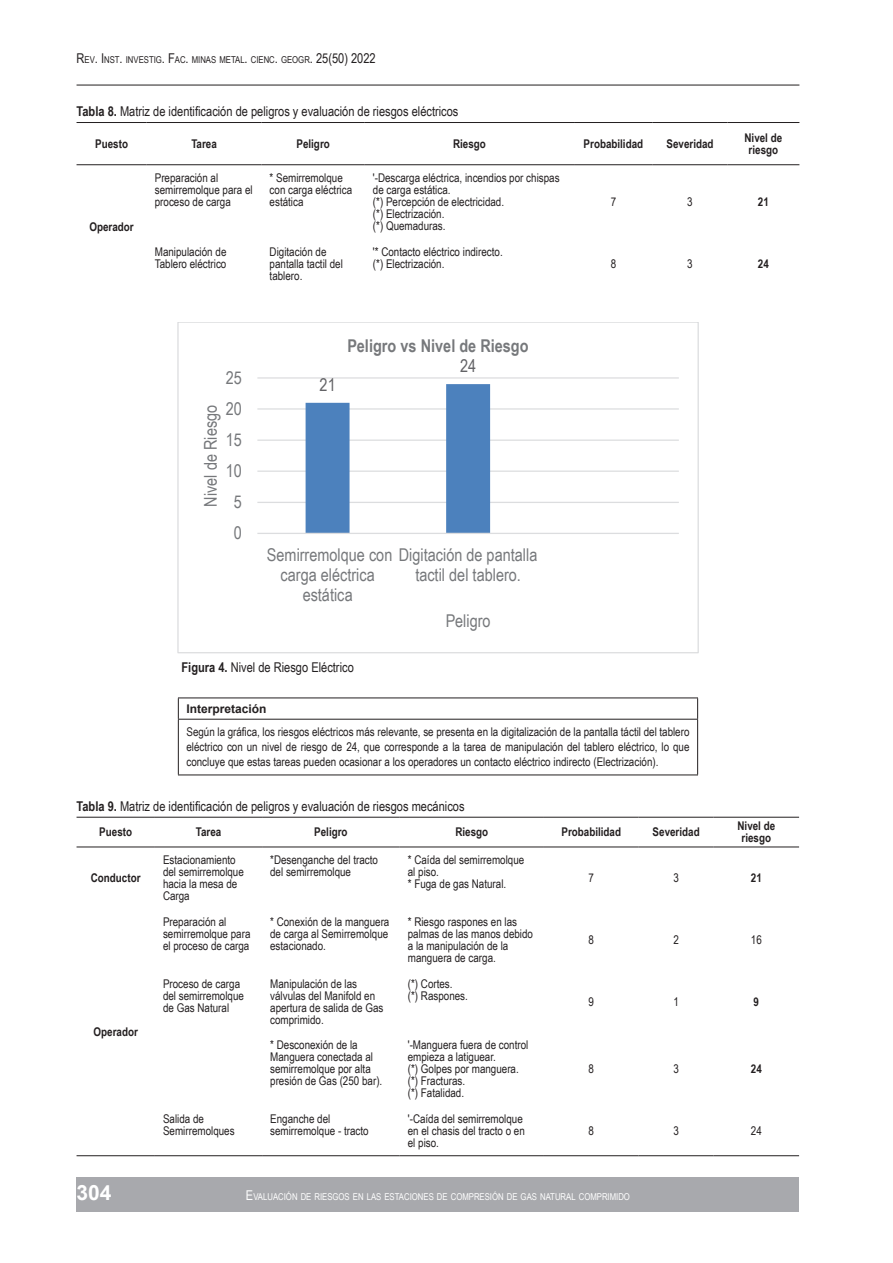
<style>
.page{position:relative;width:893px;height:1263px;background:#fff}
.page>*{position:absolute;margin:0;border:0;box-sizing:border-box;transform-origin:0 0}
.t1{font:700 21px "Arial";color:#fff}
.t2{font:17.55px "Arial Narrow";color:#76787b}
.t3{font:700 17.55px "Arial Narrow";color:#76787b}
.t4{font:17.55px "Arial Narrow";color:#636366}
.t5{font:13.5px "Arial Narrow";color:#231f20}
.t6{font:12px/12px "Arial Narrow";color:#231f20}
.t7{font:700 12px/12px "Arial Narrow";color:#231f20;text-align:center}
.t8{font:700 12px "Arial";color:#231f20}
.t9{font:9.45px "Arial Narrow";color:#fff}
.t10{font:9.45px "Arial Narrow";color:#231f20}
.s1{font-size:13.5px}
.s2{font-weight:700}
</style>
<div class="page">
<div style="left:77px;top:1178px;width:722px;height:34px;background:#a8a9ad"></div>
<hr style="left:77px;top:85px;width:722px;height:1px;background:#231f20">
<hr style="left:77px;top:122px;width:70px;height:1px;background:#231f20">
<hr style="left:147px;top:122px;width:114px;height:1px;background:#231f20">
<hr style="left:261px;top:122px;width:104px;height:1px;background:#231f20">
<hr style="left:365px;top:122px;width:209px;height:1px;background:#231f20">
<hr style="left:574px;top:122px;width:79px;height:1px;background:#231f20">
<hr style="left:653px;top:122px;width:74px;height:1px;background:#231f20">
<hr style="left:727px;top:122px;width:72px;height:1px;background:#231f20">
<hr style="left:77px;top:164px;width:70px;height:1px;background:#231f20">
<hr style="left:147px;top:164px;width:114px;height:1px;background:#231f20">
<hr style="left:261px;top:164px;width:104px;height:1px;background:#231f20">
<hr style="left:365px;top:164px;width:209px;height:1px;background:#231f20">
<hr style="left:574px;top:164px;width:79px;height:1px;background:#231f20">
<hr style="left:653px;top:164px;width:74px;height:1px;background:#231f20">
<hr style="left:727px;top:164px;width:72px;height:1px;background:#231f20">
<hr style="left:257px;top:502px;width:422px;height:1px;background:#dcdddf">
<hr style="left:257px;top:470px;width:422px;height:2px;background:#dcdddf">
<hr style="left:257px;top:439px;width:422px;height:2px;background:#dcdddf">
<hr style="left:257px;top:408px;width:422px;height:2px;background:#dcdddf">
<hr style="left:257px;top:377px;width:422px;height:2px;background:#dcdddf">
<svg style="left:306px;top:384px;width:184px;height:149px"></svg>
<hr style="left:257px;top:533px;width:422px;height:1px;background:#dcdddf">
<hr style="left:178px;top:697px;width:520px;height:1px;background:#231f20">
<hr style="left:178px;top:719px;width:520px;height:1px;background:#231f20">
<hr style="left:178px;top:774px;width:520px;height:1px;background:#231f20">
<svg style="left:178px;top:698px;width:1px;height:21px"></svg>
<hr style="left:178px;top:719px;width:1px;height:55px;background:#231f20">
<svg style="left:697px;top:698px;width:1px;height:21px"></svg>
<hr style="left:697px;top:719px;width:1px;height:55px;background:#231f20">
<hr style="left:77px;top:817px;width:78px;height:1px;background:#231f20">
<hr style="left:155px;top:817px;width:107px;height:1px;background:#231f20">
<hr style="left:262px;top:817px;width:138px;height:1px;background:#231f20">
<hr style="left:400px;top:817px;width:144px;height:1px;background:#231f20">
<hr style="left:544px;top:817px;width:95px;height:1px;background:#231f20">
<hr style="left:639px;top:817px;width:75px;height:1px;background:#231f20">
<hr style="left:714px;top:817px;width:85px;height:1px;background:#231f20">
<hr style="left:77px;top:846px;width:78px;height:1px;background:#231f20">
<hr style="left:155px;top:846px;width:107px;height:1px;background:#231f20">
<hr style="left:262px;top:846px;width:138px;height:1px;background:#231f20">
<hr style="left:400px;top:846px;width:144px;height:1px;background:#231f20">
<hr style="left:544px;top:846px;width:95px;height:1px;background:#231f20">
<hr style="left:639px;top:846px;width:75px;height:1px;background:#231f20">
<hr style="left:714px;top:846px;width:85px;height:1px;background:#231f20">
<hr style="left:77px;top:1155px;width:78px;height:1px;background:#231f20">
<hr style="left:155px;top:1155px;width:107px;height:1px;background:#231f20">
<hr style="left:262px;top:1155px;width:138px;height:1px;background:#231f20">
<hr style="left:400px;top:1155px;width:144px;height:1px;background:#231f20">
<hr style="left:544px;top:1155px;width:95px;height:1px;background:#231f20">
<hr style="left:639px;top:1155px;width:75px;height:1px;background:#231f20">
<hr style="left:714px;top:1155px;width:85px;height:1px;background:#231f20">
<p class="t10" style="left:77px;top:53px;width:301px"><span class="s1">R</span>EV<span class="s1">. I</span> NST<span class="s1">.</span> INVESTIG<span class="s1">. F</span>AC<span class="s1">.</span> MINAS METAL<span class="s1">.</span> CIENC<span class="s1">.</span> GEOGR<span class="s1">. 25(50) 2022</span></p>
<p class="t5" style="left:77px;top:101px;width:383px"><span class="s2">Tabla 8.</span> Matriz de identificación de peligros y evaluación de riesgos eléctricos</p>
<p class="t7" style="left:95px;top:137px;width:34px">Puesto</p>
<p class="t7" style="left:191px;top:137px;width:27px">Tarea</p>
<p class="t7" style="left:296px;top:137px;width:35px">Peligro</p>
<p class="t7" style="left:453px;top:137px;width:34px">Riesgo</p>
<p class="t7" style="left:584px;top:137px;width:61px">Probabilidad</p>
<p class="t7" style="left:666px;top:137px;width:49px">Severidad</p>
<p class="t7" style="left:744px;top:131px;width:39px">Nivel de riesgo</p>
<p class="t7" style="left:89px;top:220px;width:46px">Operador</p>
<p class="t6" style="left:155px;top:171px;width:99px">Preparación al semirremolque para el proceso de carga</p>
<p class="t6" style="left:270px;top:171px;width:84px">* Semirremolque con carga eléctrica estática</p>
<p class="t6" style="left:373px;top:171px;width:188px">'-Descarga eléctrica, incendios por chispas de carga estática.<br>(*) Percepción de electricidad.<br>(*) Electrización.<br>(*) Quemaduras.</p>
<p class="t6" style="left:155px;top:245px;width:73px">Manipulación de<br>Tablero eléctrico</p>
<p class="t6" style="left:270px;top:245px;width:75px">Digitación de pantalla tactil del tablero.</p>
<p class="t6" style="left:373px;top:245px;width:131px">'* Contacto eléctrico indirecto. (*) Electrización.</p>
<h2 class="t2" style="left:226px;top:365px;width:18px">25</h2>
<h2 class="t2" style="left:226px;top:396px;width:18px">20</h2>
<h2 class="t2" style="left:198px;top:506px;width:103px;rotate:-90deg">Nivel de Riesgo</h2>
<h2 class="t2" style="left:226px;top:427px;width:18px">15</h2>
<h2 class="t2" style="left:226px;top:458px;width:18px">10</h2>
<h2 class="t2" style="left:234px;top:489px;width:10px">5</h2>
<h2 class="t2" style="left:234px;top:520px;width:10px">0</h2>
<h2 class="t3" style="left:347px;top:333px;width:183px">Peligro vs Nivel de Riesgo</h2>
<h2 class="t4" style="left:320px;top:372px;width:18px">21</h2>
<h2 class="t4" style="left:460px;top:353px;width:18px">24</h2>
<h2 class="t2" style="left:267px;top:542px;width:272px">Semirremolque con Digitación de pantalla</h2>
<h2 class="t2" style="left:281px;top:562px;width:96px">carga eléctrica</h2>
<h2 class="t2" style="left:303px;top:582px;width:52px">estática</h2>
<h2 class="t2" style="left:415px;top:562px;width:107px">tactil del tablero.</h2>
<h2 class="t2" style="left:446px;top:608px;width:46px">Peligro</h2>
<p class="t6" style="left:611px;top:195px;width:7px">7</p>
<p class="t6" style="left:687px;top:195px;width:7px">3</p>
<p class="t7" style="left:758px;top:195px;width:12px">21</p>
<p class="t6" style="left:611px;top:257px;width:7px">8</p>
<p class="t6" style="left:687px;top:257px;width:7px">3</p>
<p class="t7" style="left:758px;top:257px;width:12px">24</p>
<p class="t5" style="left:182px;top:658px;width:174px"><span class="s2">Figura 4.</span> Nivel de Riesgo Eléctrico</p>
<p class="t8" style="left:186px;top:700px;width:82px">Interpretación</p>
<p class="t6" style="left:186px;top:724px;width:505px;line-height:15px;text-align:justify">Según la gráfica, los riesgos eléctricos más relevante, se presenta en la digitalización de la pantalla táctil del tablero eléctrico con un nivel de riesgo de 24, que corresponde a la tarea de manipulación del tablero eléctrico, lo que concluye que estas tareas pueden ocasionar a los operadores un contacto eléctrico indirecto (Electrización).</p>
<p class="t5" style="left:77px;top:796px;width:390px"><span class="s2">Tabla 9.</span> Matriz de identificación de peligros y evaluación de riesgos mecánicos</p>
<p class="t7" style="left:99px;top:826px;width:34px">Puesto</p>
<p class="t7" style="left:196px;top:826px;width:27px">Tarea</p>
<p class="t7" style="left:314px;top:826px;width:35px">Peligro</p>
<p class="t7" style="left:455px;top:826px;width:34px">Riesgo</p>
<p class="t7" style="left:561px;top:826px;width:61px">Probabilidad</p>
<p class="t7" style="left:653px;top:826px;width:49px">Severidad</p>
<p class="t7" style="left:737px;top:820px;width:39px">Nivel de riesgo</p>
<p class="t7" style="left:91px;top:871px;width:51px">Conductor</p>
<p class="t6" style="left:163px;top:853px;width:82px">Estacionamiento del semirremolque hacia la mesa de<br>Carga</p>
<p class="t6" style="left:270px;top:853px;width:109px">*Desenganche del tracto del semirremolque</p>
<p class="t6" style="left:408px;top:853px;width:118px">* Caída del semirremolque al piso.<br>* Fuga de gas Natural.</p>
<p class="t6" style="left:589px;top:872px;width:7px">7</p>
<p class="t6" style="left:673px;top:872px;width:7px">3</p>
<p class="t7" style="left:751px;top:871px;width:12px">21</p>
<p class="t7" style="left:94px;top:1025px;width:46px">Operador</p>
<h1 class="t1" style="left:77px;top:1178px;width:37px">304</h1>
<p class="t6" style="left:163px;top:915px;width:89px">Preparación al semirremolque para el proceso de carga</p>
<p class="t6" style="left:270px;top:915px;width:121px;text-align:justify">* Conexión de la manguera de carga al Semirremolque estacionado.</p>
<p class="t6" style="left:408px;top:915px;width:127px">* Riesgo raspones en las palmas de las manos debido a la manipulación de la manguera de carga.</p>
<p class="t6" style="left:163px;top:977px;width:82px">Proceso de carga del semirremolque de Gas Natural</p>
<p class="t6" style="left:270px;top:977px;width:115px">Manipulación de las válvulas del Manifold en apertura de salida de Gas comprimido.</p>
<p class="t6" style="left:408px;top:977px;width:62px">(*) Cortes.<br>(*) Raspones.</p>
<p class="t6" style="left:270px;top:1039px;width:114px">* Desconexión de la<br>Manguera conectada al semirremolque por alta presión de Gas (250 bar).</p>
<p class="t6" style="left:408px;top:1039px;width:122px">'-Manguera fuera de control empieza a latiguear.<br>(*) Golpes por manguera. (*) Fracturas.<br>(*) Fatalidad.</p>
<p class="t6" style="left:163px;top:1112px;width:73px">Salida de<br>Semirremolques</p>
<p class="t6" style="left:270px;top:1112px;width:100px">Enganche del semirremolque - tracto</p>
<p class="t6" style="left:408px;top:1112px;width:119px">'-Caída del semirremolque en el chasis del tracto o en el piso.</p>
<p class="t6" style="left:589px;top:933px;width:7px">8</p>
<p class="t6" style="left:673px;top:933px;width:7px">2</p>
<p class="t6" style="left:751px;top:933px;width:12px">16</p>
<p class="t6" style="left:589px;top:995px;width:7px">9</p>
<p class="t6" style="left:673px;top:995px;width:7px">1</p>
<p class="t7" style="left:754px;top:995px;width:7px">9</p>
<p class="t6" style="left:589px;top:1063px;width:7px">8</p>
<p class="t6" style="left:673px;top:1063px;width:7px">3</p>
<p class="t7" style="left:751px;top:1063px;width:12px">24</p>
<p class="t6" style="left:589px;top:1124px;width:7px">8</p>
<p class="t6" style="left:673px;top:1124px;width:7px">3</p>
<p class="t6" style="left:751px;top:1124px;width:12px">24</p>
<p class="t9" style="left:246px;top:1189px;width:385px"><span class="s1">E</span>VALUACIÓN DE RIESGOS EN LAS ESTACIONES DE COMPRESIÓN DE GAS NATURAL COMPRIMIDO</p>
</div>
